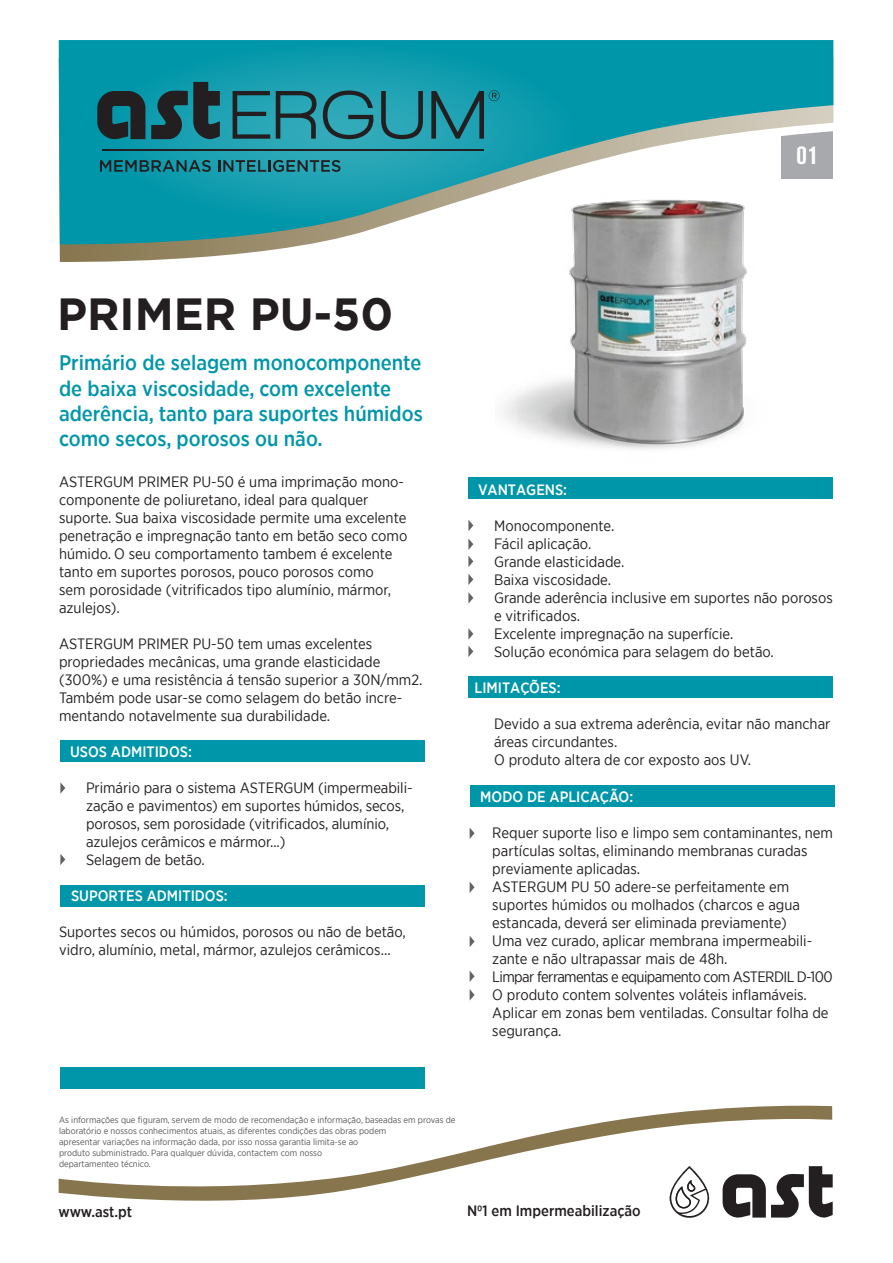
<style>
.page{position:relative;width:893px;height:1263px;background:#fff}
.page>*{position:absolute;margin:0;border:0;box-sizing:border-box;transform-origin:0 0}
.t1{font:700 45px "Gotham";color:#231f20}
.t2{font:700 condensed 26.25px "Akzidenz Grotesk BQ";color:#fff}
.t3{font:500 21px/25.2px "Gotham Narrow";color:#0096a9}
.t4{font:15px/18px "Gotham Narrow";color:#231f20}
.t5{font:500 15px "Gotham Narrow";color:#fff}
.t6{font:500 15px "Gotham Narrow";color:#231f20}
.t7{font:9px/10.8px "Gotham Narrow";color:#58595b}
</style>
<div class="page">
<div style="left:60px;top:740px;width:364px;height:21px;background:#0096a9"></div>
<div style="left:60px;top:885px;width:364px;height:21px;background:#0096a9"></div>
<div style="left:60px;top:1067px;width:364px;height:21px;background:#0096a9"></div>
<div style="left:468px;top:478px;width:364px;height:21px;background:#0096a9"></div>
<div style="left:468px;top:676px;width:364px;height:21px;background:#0096a9"></div>
<div style="left:470px;top:786px;width:365px;height:21px;background:#0096a9"></div>
<svg style="left:663px;top:1105px;width:170px;height:9px;fill:#87754e"></svg>
<svg style="left:58px;top:1114px;width:775px;height:104px"></svg>
<svg style="left:723px;top:1166px;width:110px;height:51px"></svg>
<svg style="left:670px;top:1166px;width:39px;height:52px"></svg>
<svg style="left:59px;top:247px;width:232px;height:15px"></svg>
<svg style="left:59px;top:40px;width:774px;height:207px;background:#36a6b2"></svg>
<svg style="left:60px;top:782px;width:5px;height:12px"></svg>
<svg style="left:60px;top:854px;width:5px;height:11px"></svg>
<svg style="left:468px;top:520px;width:5px;height:11px"></svg>
<svg style="left:468px;top:556px;width:5px;height:11px"></svg>
<svg style="left:468px;top:538px;width:5px;height:12px"></svg>
<svg style="left:468px;top:574px;width:5px;height:11px"></svg>
<svg style="left:468px;top:592px;width:5px;height:12px"></svg>
<svg style="left:468px;top:628px;width:5px;height:12px"></svg>
<svg style="left:468px;top:646px;width:5px;height:11px"></svg>
<svg style="left:97px;top:91px;width:48px;height:48px;background:#1b3c41"></svg>
<svg style="left:151px;top:82px;width:69px;height:57px;background:#1c555d"></svg>
<svg style="left:233px;top:91px;width:37px;height:48px;background:#247782"></svg>
<svg style="left:276px;top:91px;width:40px;height:48px;background:#287782"></svg>
<svg style="left:323px;top:91px;width:50px;height:48px;background:#2a808b"></svg>
<svg style="left:381px;top:91px;width:42px;height:48px;background:#26828e"></svg>
<svg style="left:431px;top:90px;width:68px;height:49px;background:#1d7e8b"></svg>
<hr style="left:102px;top:149px;width:382px;height:1px;background:#231f20">
<svg style="left:100px;top:160px;width:111px;height:12px"></svg>
<svg style="left:218px;top:160px;width:123px;height:12px"></svg>
<svg style="left:470px;top:828px;width:5px;height:11px"></svg>
<svg style="left:470px;top:882px;width:5px;height:11px"></svg>
<svg style="left:470px;top:936px;width:5px;height:11px"></svg>
<svg style="left:470px;top:971px;width:5px;height:11px"></svg>
<svg style="left:470px;top:989px;width:5px;height:11px"></svg>
<img style="left:495px;top:160px;width:294px;height:318px">
<h2 class="t2" style="left:796px;top:140px;width:24px">01</h2>
<h1 class="t1" style="left:57px;top:284px;width:338px">PRIMER PU-50</h1>
<h3 class="t3" style="left:59px;top:350px;width:365px">Primário de selagem monocomponente de baixa viscosidade, com excelente aderência, tanto para suportes húmidos como secos, porosos ou não.</h3>
<p class="t4" style="left:59px;top:472px;width:350px">ASTERGUM PRIMER PU-50 é uma imprimação mono&shy;componente de poliuretano, ideal para qualquer suporte. Sua baixa viscosidade permite uma excelente penetração e impregnação tanto em betão seco como húmido. O seu comportamento tambem é excelente tanto em suportes porosos, pouco porosos como<br>sem porosidade (vitrificados tipo alumínio, mármor, azulejos).</p>
<p class="t4" style="left:59px;top:634px;width:365px">ASTERGUM PRIMER PU-50 tem umas excelentes propriedades mecânicas, uma grande elasticidade (300%) e uma resistência á tensão superior a 30N/mm2.<br>Também pode usar-se como selagem do betão incre&shy;mentando notavelmente sua durabilidade.</p>
<p class="t5" style="left:70px;top:742px;width:123px">USOS ADMITIDOS:</p>
<p class="t4" style="left:86px;top:778px;width:328px">Primário para o sistema ASTERGUM (impermeabili&shy;zação e pavimentos) em suportes húmidos, secos, porosos, sem porosidade (vitrificados, alumínio, azulejos cerâmicos e mármor...)<br>Selagem de betão.</p>
<p class="t5" style="left:71px;top:886px;width:158px">SUPORTES ADMITIDOS:</p>
<p class="t4" style="left:59px;top:922px;width:348px">Suportes secos ou húmidos, porosos ou não de betão, vidro, alumínio, metal, mármor, azulejos cerâmicos...</p>
<p class="t5" style="left:478px;top:480px;width:91px">VANTAGENS:</p>
<p class="t4" style="left:494px;top:516px;width:340px">Monocomponente.<br>Fácil aplicação.<br>Grande elasticidade.<br>Baixa viscosidade.<br>Grande aderência inclusive em suportes não porosos e vitrificados.<br>Excelente impregnação na superfície.<br>Solução económica para selagem do betão.</p>
<p class="t5" style="left:474px;top:678px;width:88px">LIMITAÇÕES:</p>
<p class="t4" style="left:494px;top:714px;width:338px">Devido a sua extrema aderência, evitar não manchar áreas circundantes.<br>O produto altera de cor exposto aos UV.</p>
<p class="t5" style="left:480px;top:787px;width:154px">MODO DE APLICAÇÃO:</p>
<p class="t4" style="left:492px;top:824px;width:342px">Requer suporte liso e limpo sem contaminantes, nem partículas soltas, eliminando membranas curadas previamente aplicadas.<br>ASTERGUM PU 50 adere-se perfeitamente em suportes húmidos ou molhados (charcos e agua estancada, deverá ser eliminada previamente)<br>Uma vez curado, aplicar membrana impermeabili&shy;zante e não ultrapassar mais de 48h.<br>Limpar ferramentas e equipamento com ASTERDIL D-100<br>O produto contem solventes voláteis inflamáveis.<br>Aplicar em zonas bem ventiladas. Consultar folha de segurança.</p>
<p class="t7" style="left:59px;top:1114px;width:398px">As informações que figuram, servem de modo de recomendação e informação, baseadas em provas de laboratório e nossos conhecimentos atuais, as diferentes condições das obras podem<br>apresentar variações na informação dada, por isso nossa garantia limita-se ao<br>produto subministrado. Para qualquer dúvida, contactem com nosso<br>departamenteo técnico.</p>
<p class="t6" style="left:59px;top:1202px;width:75px">www.ast.pt</p>
<p class="t6" style="left:467px;top:1202px;width:175px">N01 em Impermeabilização</p>
</div>
